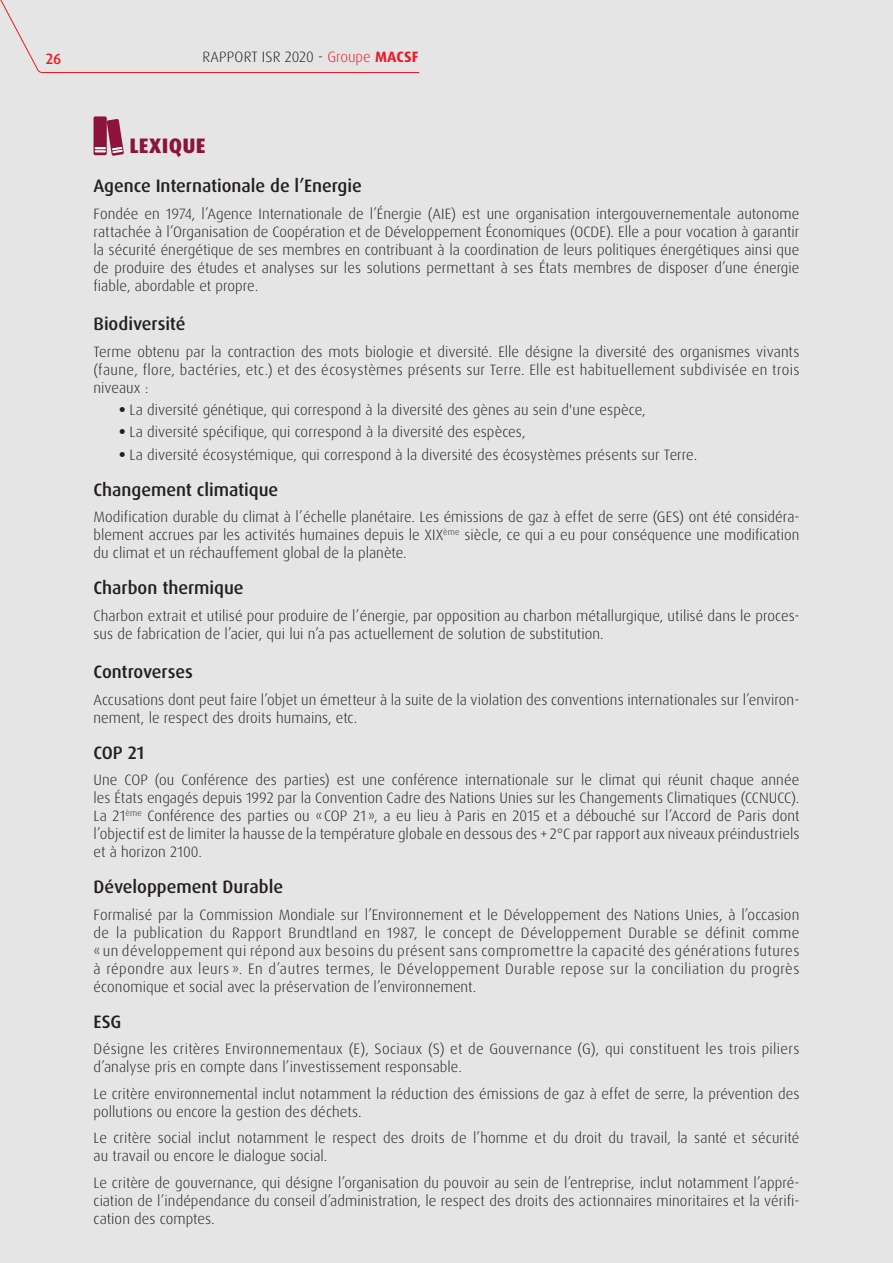
<style>
.page{position:relative;width:893px;height:1263px;background:#e6e5e5}
.page>*{position:absolute;margin:0;border:0;box-sizing:border-box;transform-origin:0 0}
.t1{font:800 21px "Dax OT";letter-spacing:.015em;color:#8b133c}
.t2{font:500 18px "Dax OT";color:#241f1f}
.t3{font:300 15px/18px "Dax OT";letter-spacing:.005em;color:#241f1f;text-align:justify}
.t4{font:500 15px "Dax OT";color:#ef1923}
.s1{color:#ef1923}
.s2{font-weight:700;color:#ef1923}
.s3{font-weight:800}
</style>
<div class="page">
<div style="left:94px;top:116px;width:13px;height:39px;background:#8b133c;border-radius:2px"></div>
<svg style="left:95px;top:119px;width:29px;height:37px"></svg>
<svg style="left:0;top:0;width:420px;height:73px"></svg>
<p class="t4" style="left:46px;top:49px;width:17px">26</p>
<p class="t3" style="left:203px;top:48px;width:218px">RAPPORT ISR 2020 - <span class="s1">Groupe</span> <span class="s2">MACSF</span></p>
<h1 class="t1" style="left:129px;top:132px;width:78px">LEXIQUE</h1>
<p class="t2" style="left:94px;top:174px;width:270px">Agence Internationale de l’Energie</p>
<p class="t3" style="left:94px;top:205px;width:707px">Fondée en 1974, l’Agence Internationale de l’Énergie (AIE) est une organisation intergouvernementale autonome rattachée à l’Organisation de Coopération et de Développement Économiques (OCDE). Elle a pour vocation à garantir la sécurité énergétique de ses membres en contribuant à la coordination de leurs politiques énergétiques ainsi que de produire des études et analyses sur les solutions permettant à ses États membres de disposer d’une énergie fiable, abordable et propre.</p>
<p class="t2" style="left:94px;top:313px;width:93px">Biodiversité</p>
<p class="t3" style="left:94px;top:343px;width:707px">Terme obtenu par la contraction des mots biologie et diversité. Elle désigne la diversité des organismes vivants (faune, flore, bactéries, etc.) et des écosystèmes présents sur Terre. Elle est habituellement subdivisée en trois niveaux :</p>
<p class="t3" style="left:119px;top:401px;width:528px"><span class="s3">•</span> La diversité génétique, qui correspond à la diversité des gènes au sein d'une espèce,</p>
<p class="t3" style="left:119px;top:423px;width:408px"><span class="s3">•</span> La diversité spécifique, qui correspond à la diversité des espèces,</p>
<p class="t3" style="left:119px;top:445px;width:580px"><span class="s3">•</span> La diversité écosystémique, qui correspond à la diversité des écosystèmes présents sur Terre.</p>
<p class="t2" style="left:94px;top:478px;width:186px">Changement climatique</p>
<p class="t3" style="left:94px;top:508px;width:707px">Modification durable du climat à l’échelle planétaire. Les émissions de gaz à effet de serre (GES) ont été considéra&shy;blement accrues par les activités humaines depuis le XIX<sup>ème</sup> siècle, ce qui a eu pour conséquence une modification du climat et un réchauffement global de la planète.</p>
<p class="t2" style="left:94px;top:576px;width:152px">Charbon thermique</p>
<p class="t3" style="left:94px;top:606px;width:707px">Charbon extrait et utilisé pour produire de l’énergie, par opposition au charbon métallurgique, utilisé dans le proces&shy;sus de fabrication de l’acier, qui lui n’a pas actuellement de solution de substitution.</p>
<p class="t2" style="left:94px;top:660px;width:101px">Controverses</p>
<p class="t3" style="left:94px;top:691px;width:707px">Accusations dont peut faire l’objet un émetteur à la suite de la violation des conventions internationales sur l’environ&shy;nement, le respect des droits humains, etc.</p>
<p class="t2" style="left:94px;top:741px;width:52px">COP 21</p>
<p class="t3" style="left:94px;top:771px;width:707px">Une COP (ou Conférence des parties) est une conférence internationale sur le climat qui réunit chaque année les États engagés depuis 1992 par la Convention Cadre des Nations Unies sur les Changements Climatiques (CCNUCC).<br>La 21<sup>ème</sup> Conférence des parties ou « COP 21 », a eu lieu à Paris en 2015 et a débouché sur l’Accord de Paris dont l’objectif est de limiter la hausse de la température globale en dessous des +2°C par rapport aux niveaux préindustriels et à horizon 2100.</p>
<p class="t2" style="left:94px;top:875px;width:191px">Développement Durable</p>
<p class="t3" style="left:94px;top:906px;width:707px">Formalisé par la Commission Mondiale sur l’Environnement et le Développement des Nations Unies, à l’occasion de la publication du Rapport Brundtland en 1987, le concept de Développement Durable se définit comme « un développement qui répond aux besoins du présent sans compromettre la capacité des générations futures à répondre aux leurs ». En d’autres termes, le Développement Durable repose sur la conciliation du progrès économique et social avec la préservation de l’environnement.</p>
<p class="t2" style="left:94px;top:1010px;width:29px">ESG</p>
<p class="t3" style="left:94px;top:1040px;width:707px">Désigne les critères Environnementaux (E), Sociaux (S) et de Gouvernance (G), qui constituent les trois piliers d’analyse pris en compte dans l’investissement responsable.</p>
<p class="t3" style="left:94px;top:1085px;width:707px">Le critère environnemental inclut notamment la réduction des émissions de gaz à effet de serre, la prévention des pollutions ou encore la gestion des déchets.</p>
<p class="t3" style="left:94px;top:1129px;width:707px">Le critère social inclut notamment le respect des droits de l’homme et du droit du travail, la santé et sécurité au travail ou encore le dialogue social.</p>
<p class="t3" style="left:94px;top:1174px;width:707px">Le critère de gouvernance, qui désigne l’organisation du pouvoir au sein de l’entreprise, inclut notamment l’appré&shy;ciation de l’indépendance du conseil d’administration, le respect des droits des actionnaires minoritaires et la vérifi&shy;cation des comptes.</p>
</div>
